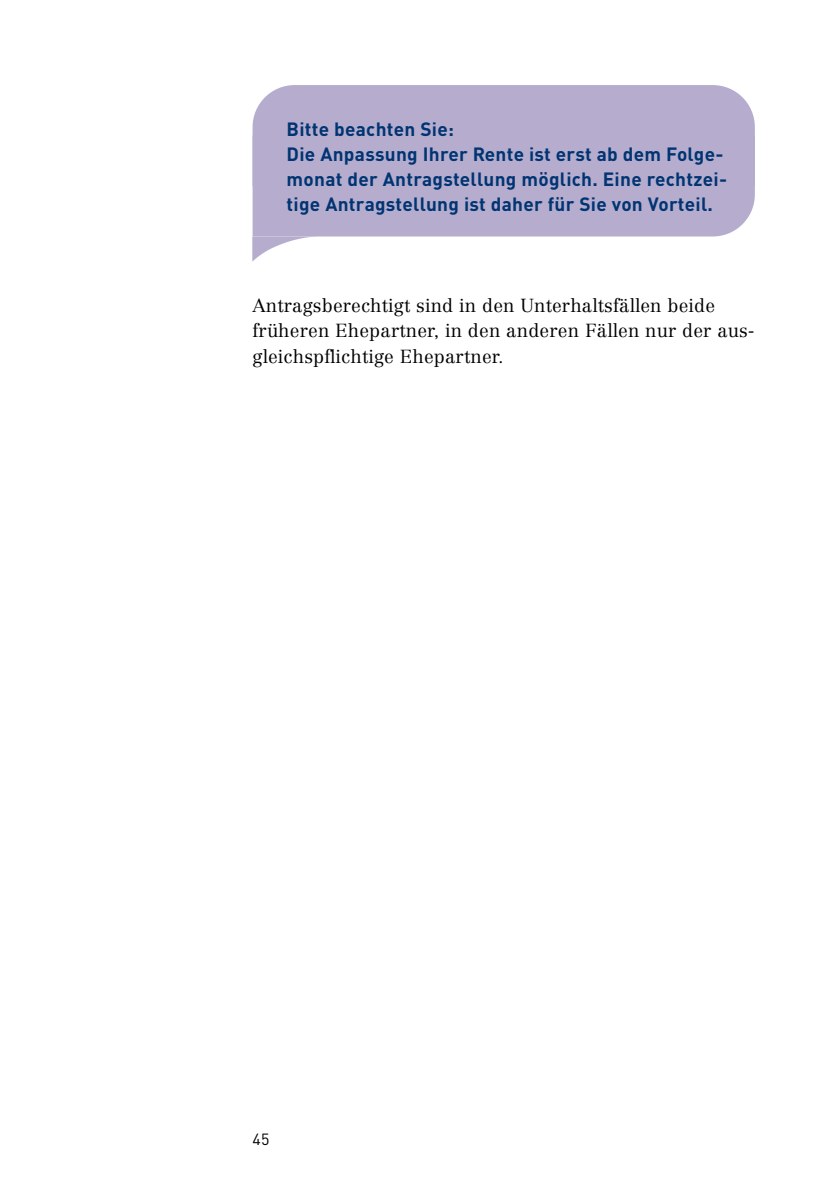
<style>
.page{position:relative;width:840px;height:1191px;background:#fff}
.page>*{position:absolute;margin:0;border:0;box-sizing:border-box;transform-origin:0 0}
.t1{font:700 19px/25.2px "DIN Pro";letter-spacing:.015em;color:#003472}
.t2{font:300 18.6px/25.2px "Centennial LT Pro";letter-spacing:.01em;color:#000}
.t3{font:16px "DIN Pro";color:#000}
</style>
<div class="page">
<div style="left:252px;top:85px;width:502px;height:50px;background:#b6adce"></div>
<div style="left:252px;top:135px;width:502px;height:101px;background:#b6adce"></div>
<svg style="left:252px;top:236px;width:66px;height:1px"></svg>
<p class="t1" style="left:286px;top:114px;width:169px">Bitte beachten Sie:</p>
<p class="t1" style="left:286px;top:139px;width:442px">Die Anpassung Ihrer Rente ist erst ab dem Folge&shy;monat der Antragstellung möglich. Eine rechtzei&shy;tige Antragstellung ist daher für Sie von Vorteil.</p>
<p class="t2" style="left:252px;top:293px;width:503px">Antragsberechtigt sind in den Unterhaltsfällen beide früheren Ehepartner, in den anderen Fällen nur der aus&shy;gleichspflichtige Ehepartner.</p>
<p class="t3" style="left:252px;top:1126px;width:18px">45</p>
</div>
